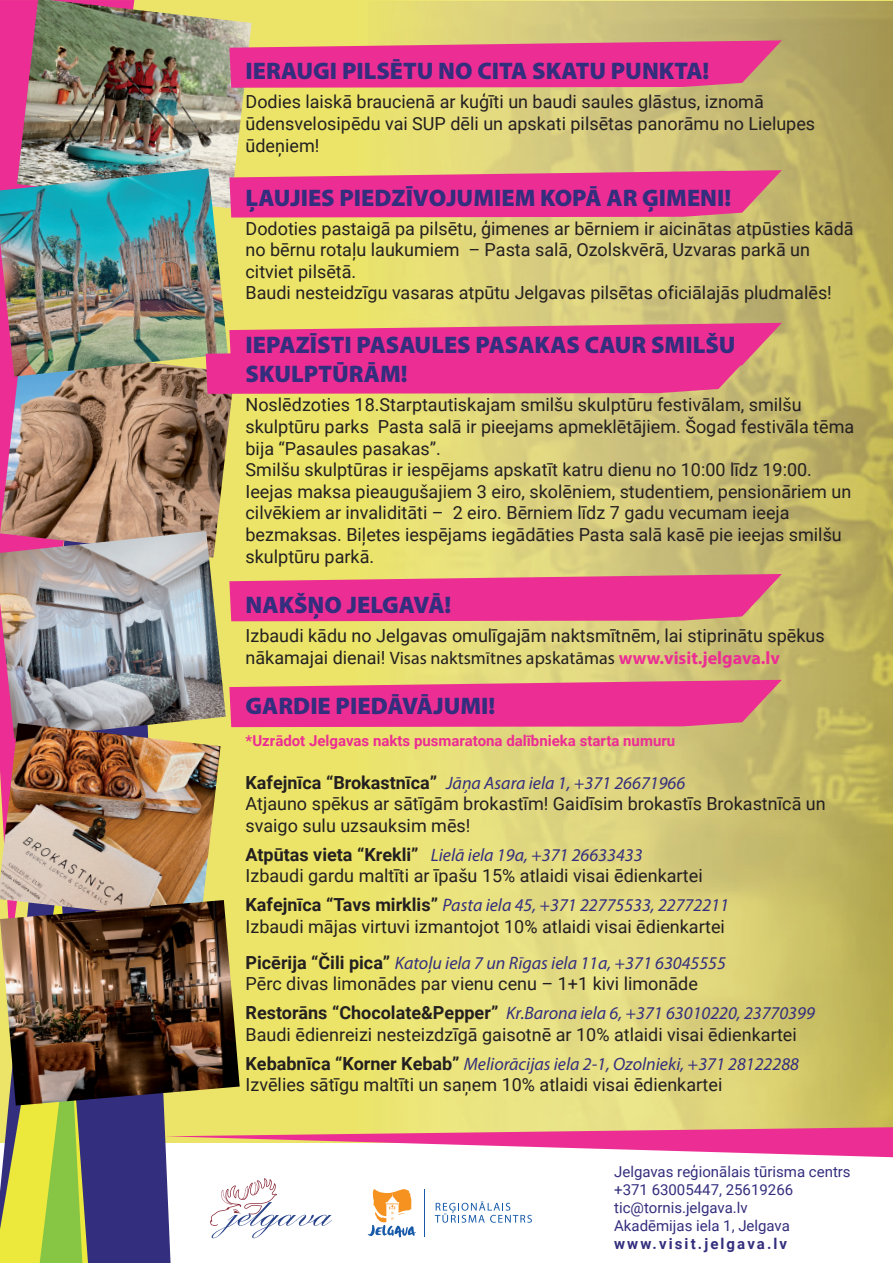
<style>
.page{position:relative;width:893px;height:1263px;background:#fff}
.page>*{position:absolute;margin:0;border:0;box-sizing:border-box;transform-origin:0 0}
.t1{font:900 24px/28.8px "Myriad Pro";color:#332e7d}
.t2{font:18px/21.6px "Roboto";color:#231f20}
.t3{font:italic 18px "Myriad Pro";color:#332e7d}
.t4{font:18px "Myriad Pro";color:#231f20}
.t5{font:15px/18px "Roboto";color:#332e7d}
.t6{font:700 15px "Roboto";color:#ec2d94}
.t7{font:700 15px "Roboto";letter-spacing:.14em;color:#332e7d}
.s1{font-family:"Roboto"}
.s2{font-weight:700;color:#ec2d94}
.s3{font-family:"Roboto";font-weight:700;font-style:normal;color:#231f20}
</style>
<div class="page">
<div style="left:0;top:0;width:893px;height:1142px;background:#ebe468"></div>
<img style="left:406px;top:0;width:437px;height:1px">
<img style="left:368px;top:1px;width:524px;height:1126px">
<div style="left:88px;top:1105px;width:83px;height:158px;background:#332e7d"></div>
<div style="left:0;top:0;width:17px;height:168px;background:#ec2d94"></div>
<img style="left:17px;top:0;width:235px;height:208px">
<img style="left:0;top:377px;width:233px;height:154px">
<img style="left:0;top:168px;width:228px;height:209px">
<img style="left:0;top:531px;width:226px;height:192px">
<svg style="left:165px;top:1127px;width:728px;height:30px"></svg>
<svg style="left:0;top:1105px;width:88px;height:158px;background:#b2c449"></svg>
<svg style="left:229px;top:40px;width:553px;height:48px;background:#e8438f"></svg>
<svg style="left:229px;top:680px;width:553px;height:47px;background:#e9418f"></svg>
<svg style="left:206px;top:323px;width:576px;height:71px;background:#e7418f"></svg>
<svg style="left:229px;top:574px;width:553px;height:47px;background:#ea418f"></svg>
<svg style="left:229px;top:170px;width:553px;height:47px;background:#e9418f"></svg>
<img style="left:0;top:723px;width:221px;height:177px">
<img style="left:0;top:900px;width:240px;height:205px">
<svg style="left:368px;top:1189px;width:48px;height:48px"></svg>
<svg style="left:435px;top:1201px;width:97px;height:22px"></svg>
<hr style="left:424px;top:1189px;width:1px;height:48px;background:#1559a8">
<svg style="left:210px;top:1178px;width:122px;height:60px"></svg>
<h1 class="t1" style="left:246px;top:56px;width:465px">IERAUGI PILSĒTU NO CITA SKATU PUNKTA!</h1>
<p class="t2" style="left:246px;top:90px;width:571px">Dodies laiskā braucienā ar kuģīti un baudi saules glāstus, iznomā ūdensvelosipēdu vai SUP dēli un apskati pilsētas panorāmu no Lielupes ūdeņiem!</p>
<h1 class="t1" style="left:246px;top:182px;width:487px">ĻAUJIES PIEDZĪVOJUMIEM KOPĀ AR ĢIMENI!</h1>
<p class="t2" style="left:246px;top:217px;width:610px">Dodoties pastaigā pa pilsētu, ģimenes ar bērniem ir aicinātas atpūsties kādā no bērnu rotaļu laukumiem – Pasta salā, Ozolskvērā, Uzvaras parkā un citviet pilsētā.<br>Baudi nesteidzīgu vasaras atpūtu Jelgavas pilsētas oficiālajās pludmalēs!</p>
<h1 class="t1" style="left:246px;top:330px;width:492px">IEPAZĪSTI PASAULES PASAKAS CAUR SMILŠU<br>SKULPTŪRĀM!</h1>
<p class="t2" style="left:246px;top:393px;width:610px">Noslēdzoties 18.Starptautiskajam smilšu skulptūru festivālam, smilšu skulptūru parks Pasta salā ir pieejams apmeklētājiem. Šogad festivāla tēma bija “Pasaules pasakas”.<br>Smilšu skulptūras ir iespējams apskatīt katru dienu no 10:00 līdz 19:00.<br>Ieejas maksa pieaugušajiem 3 eiro, skolēniem, studentiem, pensionāriem un cilvēkiem ar invaliditāti – 2 eiro. Bērniem līdz 7 gadu vecumam ieeja bezmaksas. Biļetes iespējams iegādāties Pasta salā kasē pie ieejas smilšu skulptūru parkā.</p>
<h1 class="t1" style="left:246px;top:589px;width:207px">NAKŠŅO JELGAVĀ!</h1>
<p class="t2" style="left:246px;top:624px;width:581px">Izbaudi kādu no Jelgavas omulīgajām naktsmītnēm, lai stiprinātu spēkus</p>
<p class="t4" style="left:246px;top:646px;width:536px"><span class="s1">nākamajai dienai!</span> Visas naktsmītnes apskatāmas <span class="s2">www.visit.jelgava.lv</span></p>
<h1 class="t1" style="left:246px;top:691px;width:251px">GARDIE PIEDĀVĀJUMI!</h1>
<p class="t6" style="left:246px;top:730px;width:431px">*Uzrādot Jelgavas nakts pusmaratona dalībnieka starta numuru</p>
<p class="t3" style="left:246px;top:772px;width:441px"><span class="s3">Kafejnīca “Brokastnīca”</span> Jāņa Asara iela 1, +371 26671966</p>
<p class="t2" style="left:246px;top:792px;width:582px">Atjauno spēkus ar sātīgām brokastīm! Gaidīsim brokastīs Brokastnīcā un svaigo sulu uzsauksim mēs!</p>
<p class="t3" style="left:246px;top:844px;width:399px"><span class="s3">Atpūtas vieta “Krekli”</span> Lielā iela 19a, +371 26633433</p>
<p class="t2" style="left:246px;top:864px;width:459px">Izbaudi gardu maltīti ar īpašu 15% atlaidi visai ēdienkartei</p>
<p class="t3" style="left:246px;top:894px;width:485px"><span class="s3">Kafejnīca “Tavs mirklis”</span> Pasta iela 45, +371 22775533, 22772211</p>
<p class="t2" style="left:246px;top:915px;width:481px">Izbaudi mājas virtuvi izmantojot 10% atlaidi visai ēdienkartei</p>
<p class="t3" style="left:246px;top:952px;width:482px"><span class="s3">Picērija “Čili pica”</span> Katoļu iela 7 un Rīgas iela 11a, +371 63045555</p>
<p class="t2" style="left:246px;top:972px;width:454px">Pērc divas limonādes par vienu cenu – 1+1 kivi limonāde</p>
<p class="t3" style="left:246px;top:1002px;width:571px"><span class="s3">Restorāns “Chocolate&amp;Pepper”</span> Kr.Barona iela 6, +371 63010220, 23770399</p>
<p class="t2" style="left:246px;top:1023px;width:553px">Baudi ēdienreizi nesteizdzīgā gaisotnē ar 10% atlaidi visai ēdienkartei</p>
<p class="t3" style="left:246px;top:1052px;width:555px"><span class="s3">Kebabnīca “Korner Kebab”</span> Meliorācijas iela 2-1, Ozolnieki, +371 28122288</p>
<p class="t2" style="left:246px;top:1073px;width:478px">Izvēlies sātīgu maltīti un saņem 10% atlaidi visai ēdienkartei</p>
<p class="t5" style="left:614px;top:1162px;width:238px">Jelgavas reģionālais tūrisma centrs +371 63005447, 25619266 tic@tornis.jelgava.lv<br>Akadēmijas iela 1, Jelgava</p>
<p class="t7" style="left:614px;top:1233px;width:174px">www.visit.jelgava.lv</p>
</div>
